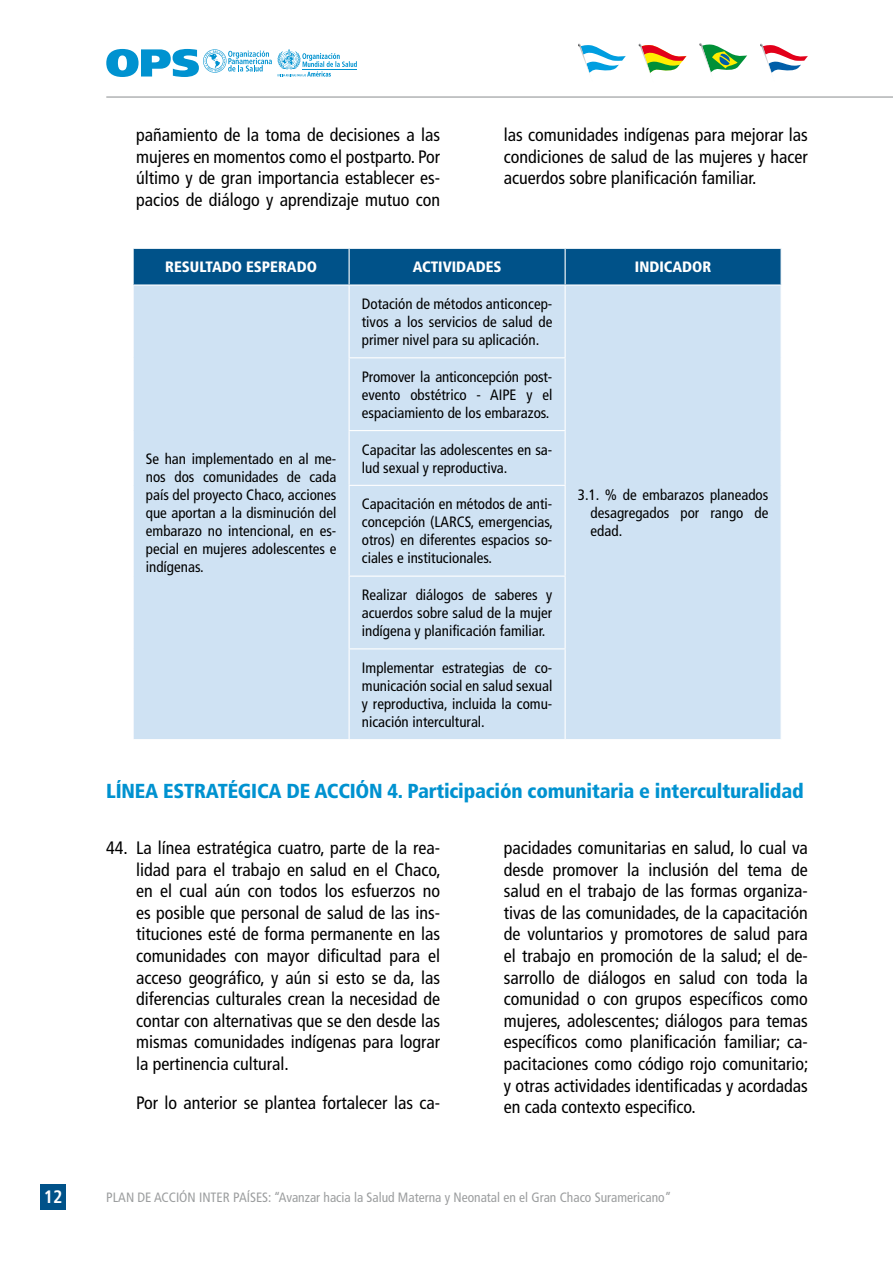
<style>
.page{position:relative;width:893px;height:1263px;background:#fff}
.page>*{position:absolute;margin:0;border:0;box-sizing:border-box;transform-origin:0 0}
.t1{font:900 condensed 20.25px "Frutiger";letter-spacing:-.01em;color:#0092d0}
.t2{font:condensed 18px/21.6px "Frutiger";color:#000;text-align:justify}
.t3{font:700 condensed 18px "Frutiger";color:#fff}
.t4{font:condensed 15px/18px "Frutiger";color:#000;text-align:justify}
.t5{font:900 condensed 15px "Frutiger";color:#fff}
.t6{font:condensed 13.5px "Frutiger";color:#9c9e9f}
</style>
<div class="page">
<div style="left:40px;top:1184px;width:26px;height:25px;background:#005289"></div>
<svg style="left:578px;top:43px;width:48px;height:30px"></svg>
<svg style="left:638px;top:43px;width:48px;height:30px"></svg>
<svg style="left:760px;top:43px;width:48px;height:30px"></svg>
<svg style="left:699px;top:43px;width:48px;height:30px"></svg>
<svg style="left:106px;top:49px;width:251px;height:28px"></svg>
<hr style="left:106px;top:96px;width:787px;height:2px;background:#b1b3b4">
<div style="left:134px;top:249px;width:647px;height:35px;background:#005289"></div>
<div style="left:134px;top:286px;width:647px;height:453px;background:#cfe2f3"></div>
<hr style="left:349px;top:249px;width:1px;height:35px;background:#fff">
<hr style="left:565px;top:249px;width:1px;height:35px;background:#fff">
<hr style="left:349px;top:286px;width:1px;height:71px;background:#fff">
<hr style="left:565px;top:286px;width:1px;height:71px;background:#fff">
<hr style="left:349px;top:357px;width:217px;height:1px;background:#fff">
<hr style="left:349px;top:358px;width:1px;height:72px;background:#fff">
<hr style="left:565px;top:358px;width:1px;height:72px;background:#fff">
<hr style="left:349px;top:430px;width:217px;height:1px;background:#fff">
<hr style="left:349px;top:431px;width:1px;height:54px;background:#fff">
<hr style="left:565px;top:431px;width:1px;height:54px;background:#fff">
<hr style="left:349px;top:485px;width:217px;height:1px;background:#fff">
<hr style="left:349px;top:486px;width:1px;height:89px;background:#fff">
<hr style="left:565px;top:486px;width:1px;height:89px;background:#fff">
<hr style="left:349px;top:575px;width:217px;height:2px;background:#fff">
<hr style="left:349px;top:577px;width:1px;height:71px;background:#fff">
<hr style="left:565px;top:577px;width:1px;height:71px;background:#fff">
<hr style="left:349px;top:648px;width:217px;height:1px;background:#fff">
<hr style="left:349px;top:649px;width:1px;height:90px;background:#fff">
<hr style="left:565px;top:649px;width:1px;height:90px;background:#fff">
<p class="t2" style="left:136px;top:124px;width:306px">pañamiento de la toma de decisiones a las mujeres en momentos como el postparto. Por último y de gran importancia establecer es&shy;pacios de diálogo y aprendizaje mutuo con</p>
<p class="t2" style="left:504px;top:124px;width:305px">las comunidades indígenas para mejorar las condiciones de salud de las mujeres y hacer acuerdos sobre planificación familiar.</p>
<p class="t5" style="left:165px;top:258px;width:153px">RESULTADO ESPERADO</p>
<p class="t5" style="left:413px;top:258px;width:90px">ACTIVIDADES</p>
<p class="t5" style="left:635px;top:258px;width:78px">INDICADOR</p>
<p class="t4" style="left:146px;top:450px;width:192px">Se han implementado en al me&shy;nos dos comunidades de cada país del proyecto Chaco, acciones que aportan a la disminución del embarazo no intencional, en es&shy;pecial en mujeres adolescentes e indígenas.</p>
<p class="t4" style="left:362px;top:295px;width:192px">Dotación de métodos anticoncep&shy;tivos a los servicios de salud de primer nivel para su aplicación.</p>
<p class="t4" style="left:362px;top:368px;width:192px">Promover la anticoncepción post&shy;evento obstétrico - AIPE y el espaciamiento de los embarazos.</p>
<p class="t4" style="left:362px;top:440px;width:192px">Capacitar las adolescentes en sa&shy;lud sexual y reproductiva.</p>
<p class="t4" style="left:362px;top:495px;width:193px">Capacitación en métodos de anti&shy;concepción (LARCS, emergencias, otros) en diferentes espacios so&shy;ciales e institucionales.</p>
<p class="t4" style="left:362px;top:586px;width:192px">Realizar diálogos de saberes y acuerdos sobre salud de la mujer indígena y planificación familiar.</p>
<p class="t4" style="left:362px;top:659px;width:192px">Implementar estrategias de co&shy;municación social en salud sexual y reproductiva, incluida la comu&shy;nicación intercultural.</p>
<p class="t4" style="left:591px;top:486px;width:179px;text-indent:-13px">3.1. % de embarazos planeados desagregados por rango de edad.</p>
<p class="t1" style="left:106px;top:779px;width:699px">LÍNEA ESTRATÉGICA DE ACCIÓN 4. Participación comunitaria e interculturalidad</p>
<p class="t2" style="left:136px;top:837px;width:306px;text-indent:-30px">44. La línea estratégica cuatro, parte de la rea&shy;lidad para el trabajo en salud en el Chaco, en el cual aún con todos los esfuerzos no es posible que personal de salud de las ins&shy;tituciones esté de forma permanente en las comunidades con mayor dificultad para el acceso geográfico, y aún si esto se da, las diferencias culturales crean la necesidad de contar con alternativas que se den desde las mismas comunidades indígenas para lograr la pertinencia cultural.</p>
<p class="t2" style="left:136px;top:1092px;width:306px">Por lo anterior se plantea fortalecer las ca-</p>
<p class="t2" style="left:504px;top:837px;width:306px">pacidades comunitarias en salud, lo cual va desde promover la inclusión del tema de salud en el trabajo de las formas organiza&shy;tivas de las comunidades, de la capacitación de voluntarios y promotores de salud para el trabajo en promoción de la salud; el de&shy;sarrollo de diálogos en salud con toda la comunidad o con grupos específicos como mujeres, adolescentes; diálogos para temas específicos como planificación familiar; ca&shy;pacitaciones como código rojo comunitario; y otras actividades identificadas y acordadas en cada contexto especifico.</p>
<p class="t3" style="left:44px;top:1186px;width:20px">12</p>
<p class="t6" style="left:106px;top:1189px;width:567px">PLAN DE ACCIÓN INTER PAÍSES: “Avanzar hacia la Salud Materna y Neonatal en el Gran Chaco Suramericano”</p>
</div>
